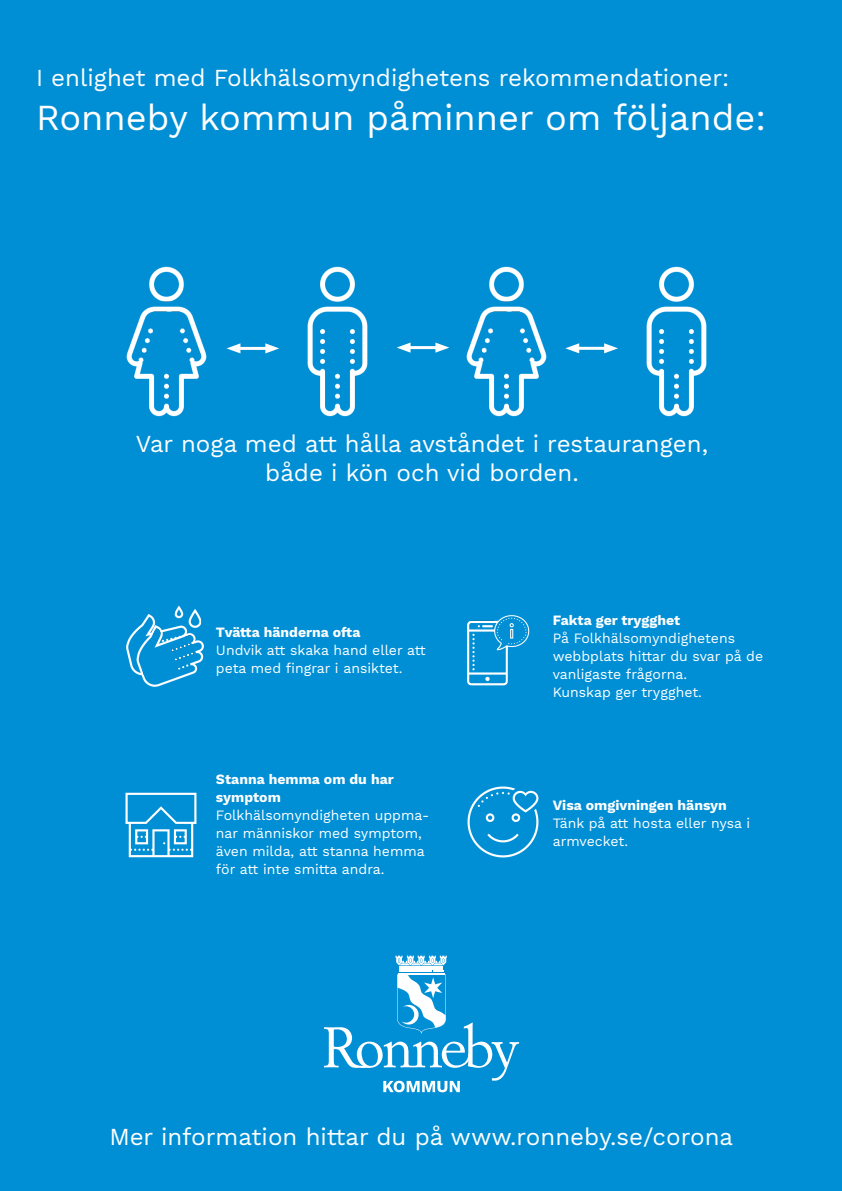
<style>
.page{position:relative;width:842px;height:1191px;background:#008fd5}
.page>*{position:absolute;margin:0;border:0;box-sizing:border-box;transform-origin:0 0}
.t1{font:36px "Work Sans";color:#fff}
.t2{font:24px "Work Sans";color:#fff}
.t3{font:14px/18px "Work Sans";color:#fff}
.t4{font:700 14px/18px "Work Sans";color:#fff}
</style>
<div class="page">
<img style="left:67px;top:242px;width:171px;height:199px">
<img style="left:436px;top:242px;width:141px;height:199px">
<div style="left:577px;top:242px;width:199px;height:199px;background:#008fd5"></div>
<div style="left:238px;top:242px;width:198px;height:199px;background:#008fd5"></div>
<hr style="left:574px;top:347px;width:36px;height:3px;background:#fff">
<svg style="left:565px;top:343px;width:14px;height:10px"></svg>
<svg style="left:604px;top:343px;width:14px;height:10px"></svg>
<hr style="left:235px;top:347px;width:36px;height:3px;background:#fff">
<svg style="left:227px;top:343px;width:13px;height:10px"></svg>
<svg style="left:265px;top:343px;width:14px;height:10px"></svg>
<hr style="left:405px;top:346px;width:36px;height:3px;background:#fff">
<svg style="left:397px;top:342px;width:14px;height:11px"></svg>
<svg style="left:435px;top:342px;width:14px;height:11px"></svg>
<img style="left:120px;top:601px;width:85px;height:85px">
<img style="left:119px;top:783px;width:85px;height:85px">
<img style="left:455px;top:606px;width:85px;height:85px">
<img style="left:461px;top:780px;width:85px;height:85px">
<svg style="left:324px;top:955px;width:195px;height:137px;background:#2aa1db"></svg>
<p class="t2" style="left:36px;top:64px;width:695px">I enlighet med Folkhälsomyndighetens rekommendationer:</p>
<p class="t1" style="left:36px;top:96px;width:731px">Ronneby kommun påminner om följande:</p>
<p class="t2" style="left:136px;top:430px;width:574px">Var noga med att hålla avståndet i restaurangen,</p>
<p class="t2" style="left:265px;top:459px;width:315px">både i kön och vid borden.</p>
<p class="t4" style="left:216px;top:624px;width:146px">Tvätta händerna ofta</p>
<p class="t3" style="left:216px;top:642px;width:211px">Undvik att skaka hand eller att peta med fingrar i ansiktet.</p>
<p class="t4" style="left:216px;top:770px;width:179px">Stanna hemma om du har symptom</p>
<p class="t3" style="left:216px;top:806px;width:215px">Folkhälsomyndigheten uppma&shy;nar människor med symptom, även milda, att stanna hemma för att inte smitta andra.</p>
<p class="t4" style="left:553px;top:611px;width:129px">Fakta ger trygghet</p>
<p class="t3" style="left:553px;top:629px;width:212px">På Folkhälsomyndighetens webbplats hittar du svar på de vanligaste frågorna.</p>
<p class="t3" style="left:553px;top:683px;width:151px">Kunskap ger trygghet.</p>
<p class="t4" style="left:553px;top:797px;width:176px">Visa omgivningen hänsyn</p>
<p class="t3" style="left:553px;top:815px;width:199px">Tänk på att hosta eller nysa i armvecket.</p>
<p class="t2" style="left:109px;top:1123px;width:625px">Mer information hittar du på www.ronneby.se/corona</p>
</div>
